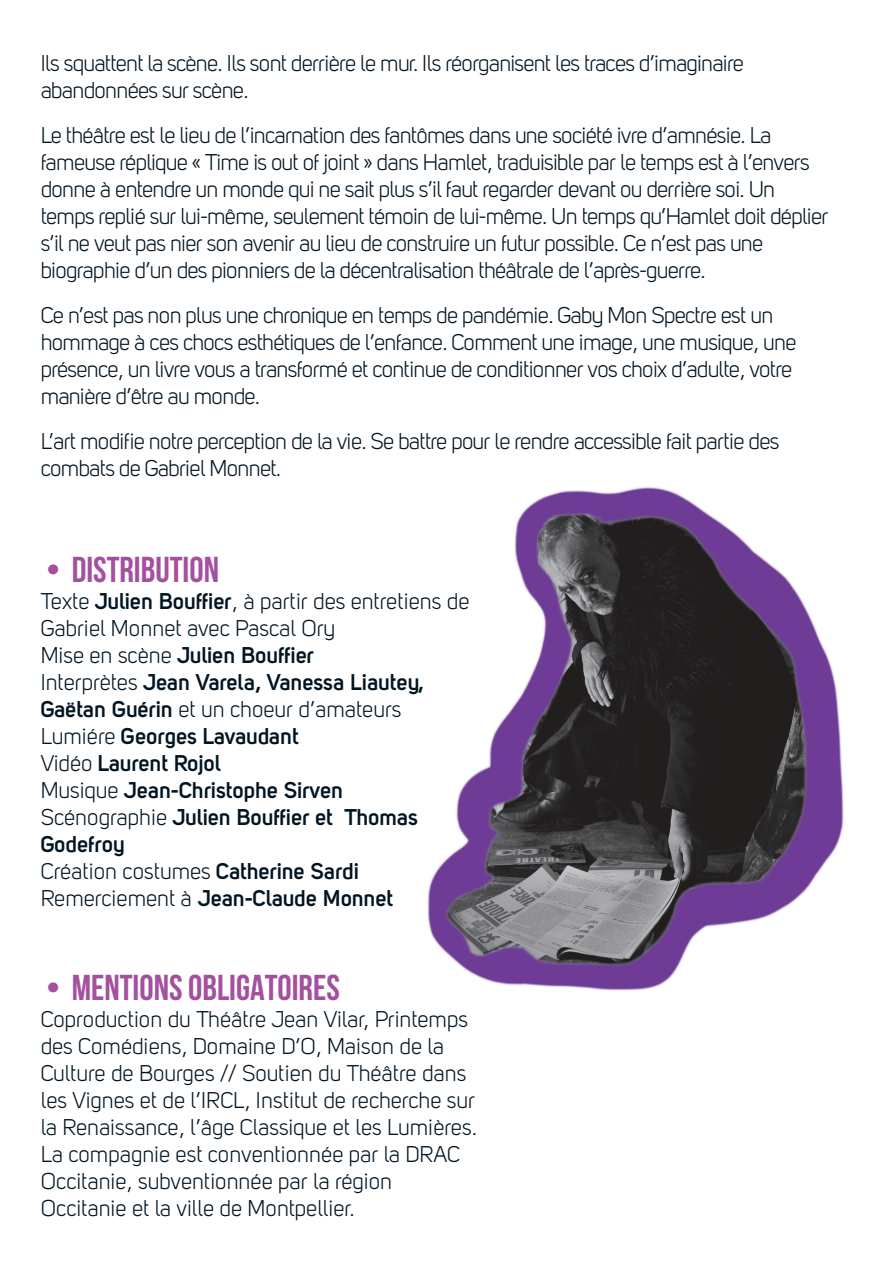
<style>
.page{position:relative;width:893px;height:1263px;background:#fff}
.page>*{position:absolute;margin:0;border:0;box-sizing:border-box;transform-origin:0 0}
.t1{font:700 36px "Bebas Neue";color:#a4509f}
.t2{font:22.5px/27px "Uni Sans Book";letter-spacing:-.03em;color:#001421}
.t3{font:22.5px/27px "Uni Sans Book";color:#001421}
.t4{font:700 22.5px/27px "Uni Sans Semi";color:#001421}
.s1{font-family:"Uni Sans Semi";font-weight:700}
.s2{font-family:"Uni Sans Book";font-weight:400}
</style>
<div class="page">
<hr style="left:892px;top:0;width:1px;height:1263px;background:#713e98">
<img style="left:427px;top:487px;width:417px;height:504px">
<p class="t2" style="left:41px;top:52px;width:705px">Ils squattent la scène. Ils sont derrière le mur. Ils réorganisent les traces d’imaginaire abandonnées sur scène.</p>
<p class="t2" style="left:41px;top:124px;width:789px">Le théâtre est le lieu de l’incarnation des fantômes dans une société ivre d’amnésie. La fameuse réplique « Time is out of joint » dans Hamlet, traduisible par le temps est à l’envers donne à entendre un monde qui ne sait plus s’il faut regarder devant ou derrière soi. Un temps replié sur lui-même, seulement témoin de lui-même. Un temps qu’Hamlet doit déplier s’il ne veut pas nier son avenir au lieu de construire un futur possible. Ce n’est pas une biographie d’un des pionniers de la décentralisation théâtrale de l’après-guerre.</p>
<p class="t2" style="left:41px;top:304px;width:757px">Ce n’est pas non plus une chronique en temps de pandémie. Gaby Mon Spectre est un hommage à ces chocs esthétiques de l’enfance. Comment une image, une musique, une présence, un livre vous a transformé et continue de conditionner vos choix d’adulte, votre manière d’être au monde.</p>
<p class="t2" style="left:41px;top:430px;width:740px">L’art modifie notre perception de la vie. Se battre pour le rendre accessible fait partie des combats de Gabriel Monnet.</p>
<h1 class="t1" style="left:46px;top:555px;width:174px">• DISTRIBUTION</h1>
<p class="t3" style="left:41px;top:590px;width:430px">Texte <span class="s1">Julien Bouffier</span>, à partir des entretiens de<br>Gabriel Monnet avec Pascal Ory</p>
<p class="t4" style="left:41px;top:644px;width:385px"><span class="s2">Mise en scène</span> Julien Bouffier<br><span class="s2">Interprètes</span> Jean Varela, Vanessa Liautey,</p>
<p class="t3" style="left:41px;top:698px;width:362px"><span class="s1">Gaëtan Guérin</span> et un choeur d’amateurs</p>
<p class="t4" style="left:41px;top:725px;width:379px"><span class="s2">Lumiére</span> Georges Lavaudant<br><span class="s2">Vidéo</span> Laurent Rojol<br><span class="s2">Musique</span> Jean-Christophe Sirven<br><span class="s2">Scénographie</span> Julien Bouffier et Thomas<br>Godefroy</p>
<p class="t3" style="left:41px;top:860px;width:320px">Création costumes <span class="s1">Catherine Sardi</span></p>
<p class="t4" style="left:41px;top:887px;width:354px"><span class="s2">Remerciement à</span> Jean-Claude Monnet</p>
<h1 class="t1" style="left:46px;top:973px;width:295px">• MENTIONS OBLIGATOIRES</h1>
<p class="t3" style="left:41px;top:1008px;width:438px">Coproduction du Théâtre Jean Vilar, Printemps des Comédiens, Domaine D’O, Maison de la Culture de Bourges // Soutien du Théâtre dans les Vignes et de l’IRCL, Institut de recherche sur la Renaissance, l’âge Classique et les Lumières.<br>La compagnie est conventionnée par la DRAC Occitanie, subventionnée par la région Occitanie et la ville de Montpellier.</p>
</div>
